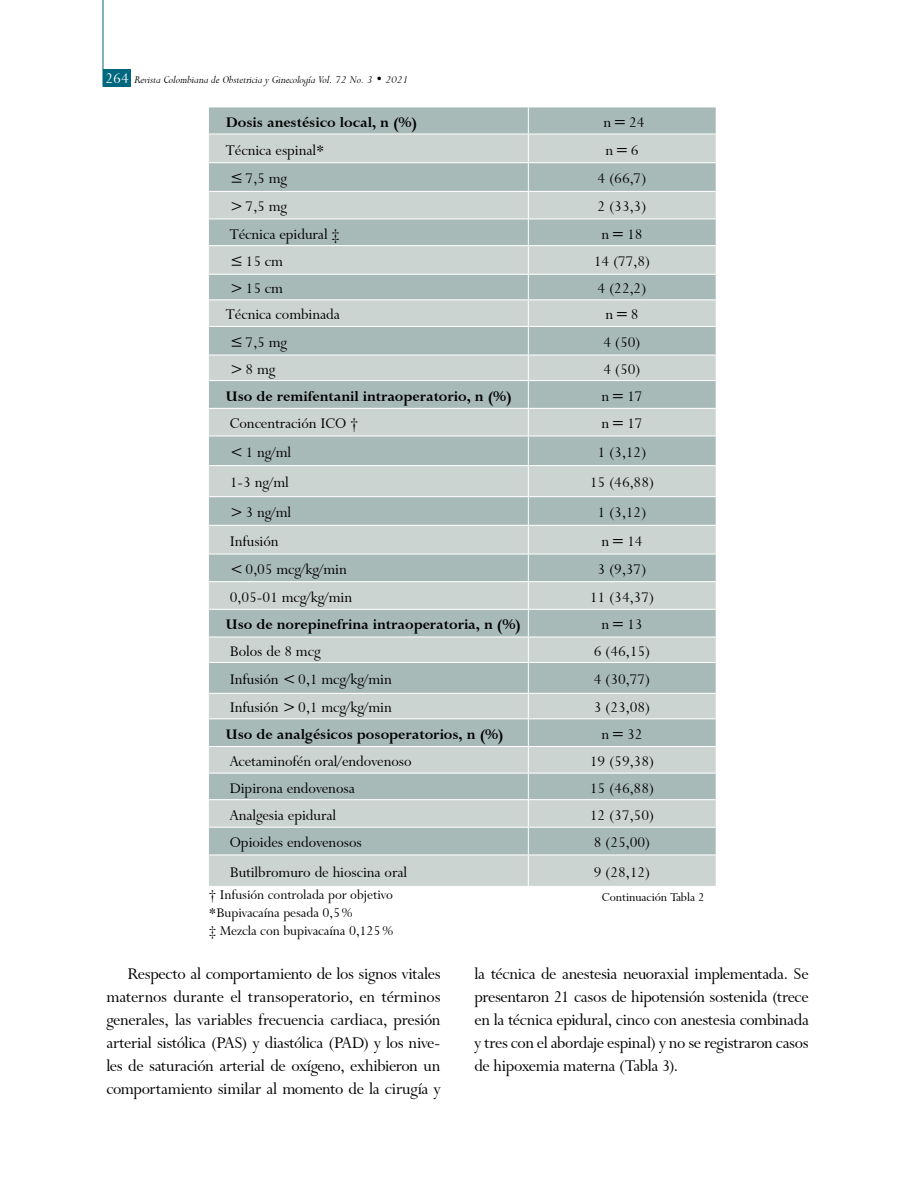
<style>
.page{position:relative;width:915px;height:1191px;background:#fff}
.page>*{position:absolute;margin:0;border:0;box-sizing:border-box;transform-origin:0 0}
.t1{font:18.3px/23px "Lapidary 333 BT";letter-spacing:-.015em;color:#000;text-align:justify}
.t2{font:16.5px "Lapidary 333 BT";color:#000}
.t3{font:700 16.5px "Lapidary 333 BT";color:#000}
.t4{font:15px/18px "Lapidary 333 BT";color:#000}
.t5{font:13.5px "Lapidary 333 BT";color:#000}
.t6{font:italic 12px "Lapidary 333 BT";color:#000}
.s1{font-style:normal;font-size:16.5px;color:#fff}
</style>
<div class="page">
<div style="left:103px;top:70px;width:27px;height:17px;background:#00687e"></div>
<hr style="left:103px;top:0;width:1px;height:87px;background:#00687e">
<div style="left:209px;top:108px;width:506px;height:26px;background:#a8bab8"></div>
<svg style="left:209px;top:135px;width:506px;height:751px;background:#bbc7c6"></svg>
<svg style="left:527px;top:108px;width:1px;height:357px"></svg>
<hr style="left:527px;top:466px;width:1px;height:30px;background:#fff">
<svg style="left:527px;top:497px;width:1px;height:165px"></svg>
<hr style="left:527px;top:663px;width:1px;height:30px;background:#fff">
<svg style="left:527px;top:694px;width:1px;height:160px"></svg>
<hr style="left:527px;top:855px;width:1px;height:31px;background:#fff">
<hr style="left:209px;top:162px;width:319px;height:1px;background:#fff">
<hr style="left:528px;top:162px;width:187px;height:1px;background:#fff">
<hr style="left:209px;top:191px;width:319px;height:1px;background:#fff">
<hr style="left:528px;top:191px;width:187px;height:1px;background:#fff">
<hr style="left:209px;top:218px;width:319px;height:1px;background:#fff">
<hr style="left:528px;top:218px;width:187px;height:1px;background:#fff">
<hr style="left:209px;top:245px;width:319px;height:1px;background:#fff">
<hr style="left:528px;top:245px;width:187px;height:1px;background:#fff">
<hr style="left:209px;top:274px;width:319px;height:1px;background:#fff">
<hr style="left:528px;top:274px;width:187px;height:1px;background:#fff">
<hr style="left:209px;top:299px;width:319px;height:1px;background:#fff">
<hr style="left:528px;top:299px;width:187px;height:1px;background:#fff">
<hr style="left:209px;top:326px;width:319px;height:1px;background:#fff">
<hr style="left:528px;top:326px;width:187px;height:1px;background:#fff">
<hr style="left:209px;top:355px;width:319px;height:1px;background:#fff">
<hr style="left:528px;top:355px;width:187px;height:1px;background:#fff">
<hr style="left:209px;top:380px;width:319px;height:1px;background:#fff">
<hr style="left:528px;top:380px;width:187px;height:1px;background:#fff">
<hr style="left:209px;top:408px;width:319px;height:1px;background:#fff">
<hr style="left:528px;top:408px;width:187px;height:1px;background:#fff">
<hr style="left:209px;top:435px;width:319px;height:1px;background:#fff">
<hr style="left:528px;top:435px;width:187px;height:1px;background:#fff">
<hr style="left:209px;top:465px;width:319px;height:1px;background:#fff">
<hr style="left:528px;top:465px;width:187px;height:1px;background:#fff">
<hr style="left:209px;top:496px;width:319px;height:1px;background:#fff">
<hr style="left:528px;top:496px;width:187px;height:1px;background:#fff">
<hr style="left:209px;top:525px;width:319px;height:1px;background:#fff">
<hr style="left:528px;top:525px;width:187px;height:1px;background:#fff">
<hr style="left:209px;top:553px;width:319px;height:1px;background:#fff">
<hr style="left:528px;top:553px;width:187px;height:1px;background:#fff">
<hr style="left:209px;top:581px;width:319px;height:1px;background:#fff">
<hr style="left:528px;top:581px;width:187px;height:1px;background:#fff">
<hr style="left:209px;top:609px;width:319px;height:1px;background:#fff">
<hr style="left:528px;top:609px;width:187px;height:1px;background:#fff">
<hr style="left:209px;top:636px;width:319px;height:1px;background:#fff">
<hr style="left:528px;top:636px;width:187px;height:1px;background:#fff">
<hr style="left:209px;top:662px;width:319px;height:1px;background:#fff">
<hr style="left:528px;top:662px;width:187px;height:1px;background:#fff">
<hr style="left:209px;top:693px;width:319px;height:1px;background:#fff">
<hr style="left:528px;top:693px;width:187px;height:1px;background:#fff">
<hr style="left:209px;top:718px;width:319px;height:1px;background:#fff">
<hr style="left:528px;top:718px;width:187px;height:1px;background:#fff">
<hr style="left:209px;top:746px;width:319px;height:1px;background:#fff">
<hr style="left:528px;top:746px;width:187px;height:1px;background:#fff">
<hr style="left:209px;top:772px;width:319px;height:1px;background:#fff">
<hr style="left:528px;top:772px;width:187px;height:1px;background:#fff">
<hr style="left:209px;top:799px;width:319px;height:1px;background:#fff">
<hr style="left:528px;top:799px;width:187px;height:1px;background:#fff">
<hr style="left:209px;top:827px;width:319px;height:1px;background:#fff">
<hr style="left:528px;top:827px;width:187px;height:1px;background:#fff">
<hr style="left:209px;top:854px;width:319px;height:1px;background:#fff">
<hr style="left:528px;top:854px;width:187px;height:1px;background:#fff">
<p class="t6" style="left:105px;top:73px;width:304px"><span class="s1">264</span> Revista Colombiana de Obstetricia y Ginecología Vol. 72 No. 3 • 2021</p>
<p class="t3" style="left:226px;top:112px;width:193px">Dosis anestésico local, n (%)</p>
<p class="t2" style="left:603px;top:113px;width:43px">n=24</p>
<p class="t2" style="left:226px;top:141px;width:100px">Técnica espinal*</p>
<p class="t2" style="left:605px;top:141px;width:35px">n=6</p>
<p class="t2" style="left:230px;top:169px;width:59px">≤7,5 mg</p>
<p class="t2" style="left:597px;top:169px;width:50px">4 (66,7)</p>
<p class="t2" style="left:230px;top:197px;width:59px">&gt;7,5 mg</p>
<p class="t2" style="left:597px;top:197px;width:50px">2 (33,3)</p>
<p class="t2" style="left:230px;top:224px;width:111px">Técnica epidural ‡</p>
<p class="t2" style="left:601px;top:224px;width:43px">n=18</p>
<p class="t2" style="left:230px;top:252px;width:55px">≤15 cm</p>
<p class="t2" style="left:593px;top:252px;width:58px">14 (77,8)</p>
<p class="t2" style="left:230px;top:279px;width:55px">&gt;15 cm</p>
<p class="t2" style="left:597px;top:279px;width:50px">4 (22,2)</p>
<p class="t2" style="left:226px;top:305px;width:115px">Técnica combinada</p>
<p class="t2" style="left:605px;top:305px;width:35px">n=8</p>
<p class="t2" style="left:230px;top:333px;width:59px">≤7,5 mg</p>
<p class="t2" style="left:603px;top:333px;width:39px">4 (50)</p>
<p class="t2" style="left:230px;top:360px;width:47px">&gt;8 mg</p>
<p class="t2" style="left:603px;top:360px;width:39px">4 (50)</p>
<p class="t3" style="left:226px;top:386px;width:287px">Uso de remifentanil intraoperatorio, n (%)</p>
<p class="t2" style="left:601px;top:387px;width:43px">n=17</p>
<p class="t2" style="left:230px;top:414px;width:130px">Concentración ICO †</p>
<p class="t2" style="left:601px;top:414px;width:43px">n=17</p>
<p class="t2" style="left:230px;top:443px;width:63px">&lt;1 ng/ml</p>
<p class="t2" style="left:597px;top:443px;width:50px">1 (3,12)</p>
<p class="t2" style="left:230px;top:473px;width:60px">1-3 ng/ml</p>
<p class="t2" style="left:589px;top:473px;width:66px">15 (46,88)</p>
<p class="t2" style="left:230px;top:503px;width:63px">&gt;3 ng/ml</p>
<p class="t2" style="left:597px;top:503px;width:50px">1 (3,12)</p>
<p class="t2" style="left:230px;top:532px;width:50px">Infusión</p>
<p class="t2" style="left:601px;top:532px;width:43px">n=14</p>
<p class="t2" style="left:230px;top:560px;width:118px">&lt;0,05 mcg/kg/min</p>
<p class="t2" style="left:597px;top:560px;width:50px">3 (9,37)</p>
<p class="t2" style="left:230px;top:588px;width:124px">0,05-01 mcg/kg/min</p>
<p class="t2" style="left:589px;top:588px;width:66px">11 (34,37)</p>
<p class="t3" style="left:226px;top:615px;width:296px">Uso de norepinefrina intraoperatoria, n (%)</p>
<p class="t2" style="left:601px;top:615px;width:43px">n=13</p>
<p class="t2" style="left:230px;top:642px;width:92px">Bolos de 8 mcg</p>
<p class="t2" style="left:593px;top:642px;width:58px">6 (46,15)</p>
<p class="t2" style="left:230px;top:670px;width:163px">Infusión &lt;0,1 mcg/kg/min</p>
<p class="t2" style="left:593px;top:670px;width:58px">4 (30,77)</p>
<p class="t2" style="left:230px;top:698px;width:163px">Infusión &gt;0,1 mcg/kg/min</p>
<p class="t2" style="left:593px;top:698px;width:58px">3 (23,08)</p>
<p class="t3" style="left:226px;top:724px;width:279px">Uso de analgésicos posoperatorios, n (%)</p>
<p class="t2" style="left:601px;top:725px;width:43px">n=32</p>
<p class="t2" style="left:230px;top:752px;width:183px">Acetaminofén oral/endovenoso</p>
<p class="t2" style="left:589px;top:752px;width:66px">19 (59,38)</p>
<p class="t2" style="left:230px;top:778px;width:126px">Dipirona endovenosa</p>
<p class="t2" style="left:589px;top:778px;width:66px">15 (46,88)</p>
<p class="t2" style="left:230px;top:805px;width:108px">Analgesia epidural</p>
<p class="t2" style="left:589px;top:805px;width:66px">12 (37,50)</p>
<p class="t2" style="left:230px;top:833px;width:133px">Opioides endovenosos</p>
<p class="t2" style="left:593px;top:833px;width:58px">8 (25,00)</p>
<p class="t2" style="left:230px;top:863px;width:179px">Butilbromuro de hioscina oral</p>
<p class="t2" style="left:593px;top:863px;width:58px">9 (28,12)</p>
<p class="t4" style="left:209px;top:885px;width:186px">† Infusión controlada por objetivo *Bupivacaína pesada 0,5%<br>‡ Mezcla con bupivacaína 0,125%</p>
<p class="t5" style="left:601px;top:890px;width:104px">Continuación Tabla 2</p>
<p class="t1" style="left:106px;top:962px;width:335px;text-indent:21px">Respecto al comportamiento de los signos vitales maternos durante el transoperatorio, en términos generales, las variables frecuencia cardiaca, presión arterial sistólica (PAS) y diastólica (PAD) y los nive&shy;les de saturación arterial de oxígeno, exhibieron un comportamiento similar al momento de la cirugía y</p>
<p class="t1" style="left:474px;top:962px;width:335px">la técnica de anestesia neuoraxial implementada. Se presentaron 21 casos de hipotensión sostenida (trece en la técnica epidural, cinco con anestesia combinada y tres con el abordaje espinal) y no se registraron casos de hipoxemia materna (Tabla 3).</p>
</div>
